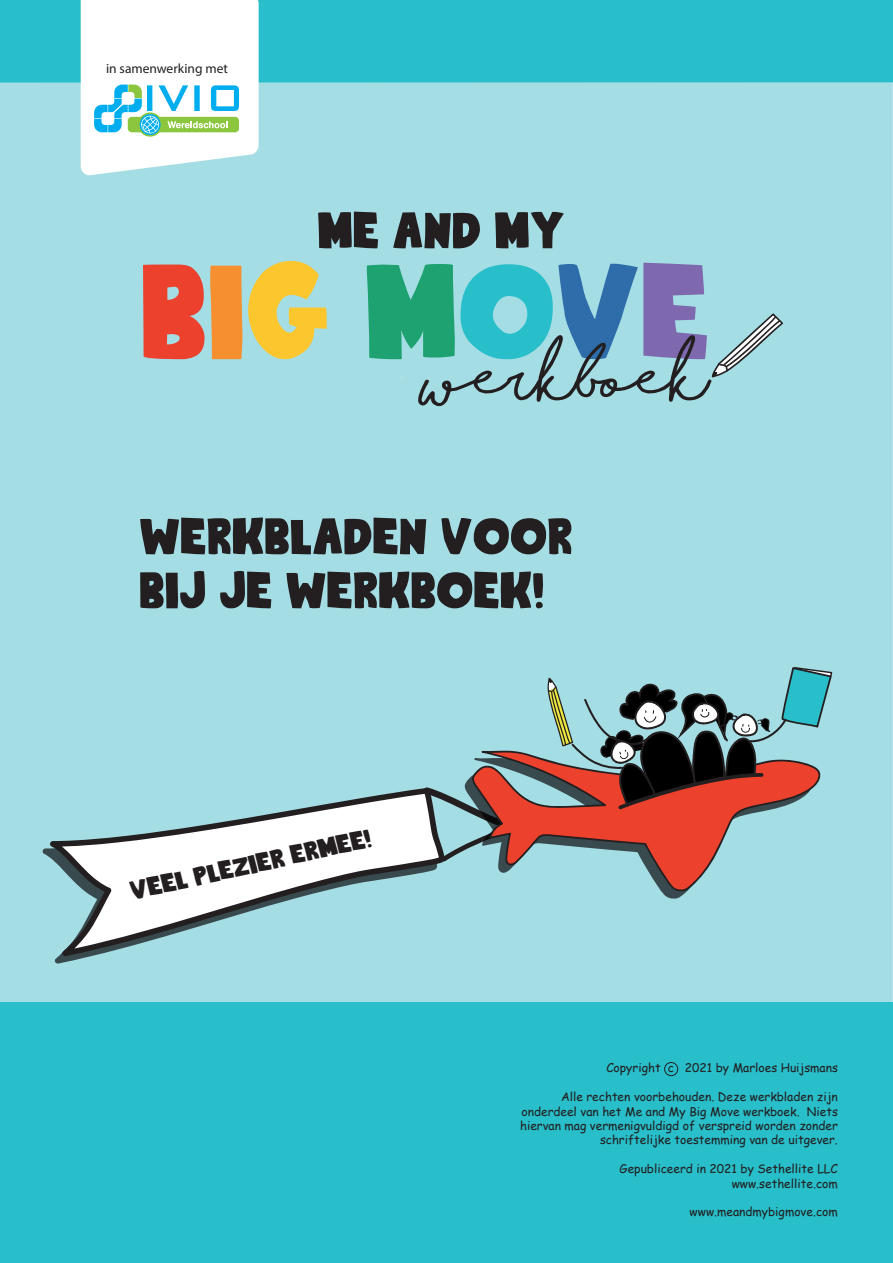
<style>
.page{position:relative;width:893px;height:1263px;background:#a5dde5}
.page>*{position:absolute;margin:0;border:0;box-sizing:border-box;transform-origin:0 0}
.t1{font:139.95px "King Of The Hill 2";color:#ec412c}
.t2{font:700 54.75px "Shorelines Script";color:#231f20}
.t3{font:53.25px/54px "King Of The Hill 2";color:#231f20}
.t4{font:27.3px "King Of The Hill 2";color:#231f20;scale:1.05 1}
.t5{font:13.5px "Myriad Pro";color:#231f20}
.t6{font:12px/14.4px "Comic Sans MS";color:#231f20;text-align:right}
.s1{color:#f68f30}
.s2{color:#fcc62e}
.s3{color:#1fa271}
.s4{color:#28bfcb}
.s5{color:#2e6da9}
.s6{color:#7f69ae}
</style>
<div class="page">
<div style="left:0;top:0;width:893px;height:83px;background:#28bfcb"></div>
<svg style="left:712px;top:313px;width:71px;height:65px"></svg>
<svg style="left:423px;top:377px;width:7px;height:9px"></svg>
<div style="left:0;top:1003px;width:893px;height:260px;background:#28bfcb"></div>
<svg style="left:445px;top:786px;width:20px;height:75px"></svg>
<svg style="left:465px;top:776px;width:222px;height:123px"></svg>
<svg style="left:471px;top:751px;width:297px;height:140px"></svg>
<svg style="left:49px;top:787px;width:396px;height:170px"></svg>
<svg style="left:547px;top:667px;width:286px;height:143px"></svg>
<div style="left:664px;top:1062px;width:14px;height:14px;border:1px solid #231f20;border-radius:50%"></div>
<svg style="left:81px;top:0;width:178px;height:176px;background:#e2f4f3"></svg>
<p class="t5" style="left:106px;top:60px;width:123px">in samenwerking met</p>
<h3 class="t3" style="left:318px;top:206px;width:249px">ME AND MY</h3>
<h1 class="t1" style="left:143px;top:259px;width:571px">B<span class="s1">I</span><span class="s2">G</span> <span class="s3">M</span><span class="s4">O</span><span class="s5">V</span><span class="s6">E</span></h1>
<h2 class="t2" style="left:426px;top:357px;width:285px">werkboek</h2>
<h3 class="t3" style="left:140px;top:511px;width:435px">WERKBLADEN VOOR<br>BIJ JE WERKBOEK!</h3>
<h3 class="t4" style="left:129px;top:880px;width:236px;rotate:-12deg">VEEL PLEZIER ERMEE!</h3>
<p class="t6" style="left:606px;top:1060px;width:233px">Copyright c 2021 by Marloes Huijsmans</p>
<p class="t6" style="left:520px;top:1089px;width:319px">Alle rechten voorbehouden. Deze werkbladen zijn onderdeel van het Me and My Big Move werkboek. Niets hiervan mag vermenigvuldigd of verspreid worden zonder schriftelijke toestemming van de uitgever.</p>
<p class="t6" style="left:619px;top:1161px;width:220px">Gepubliceerd in 2021 by Sethellite LLC www.sethellite.com</p>
<p class="t6" style="left:690px;top:1204px;width:150px">www.meandmybigmove.com</p>
</div>
